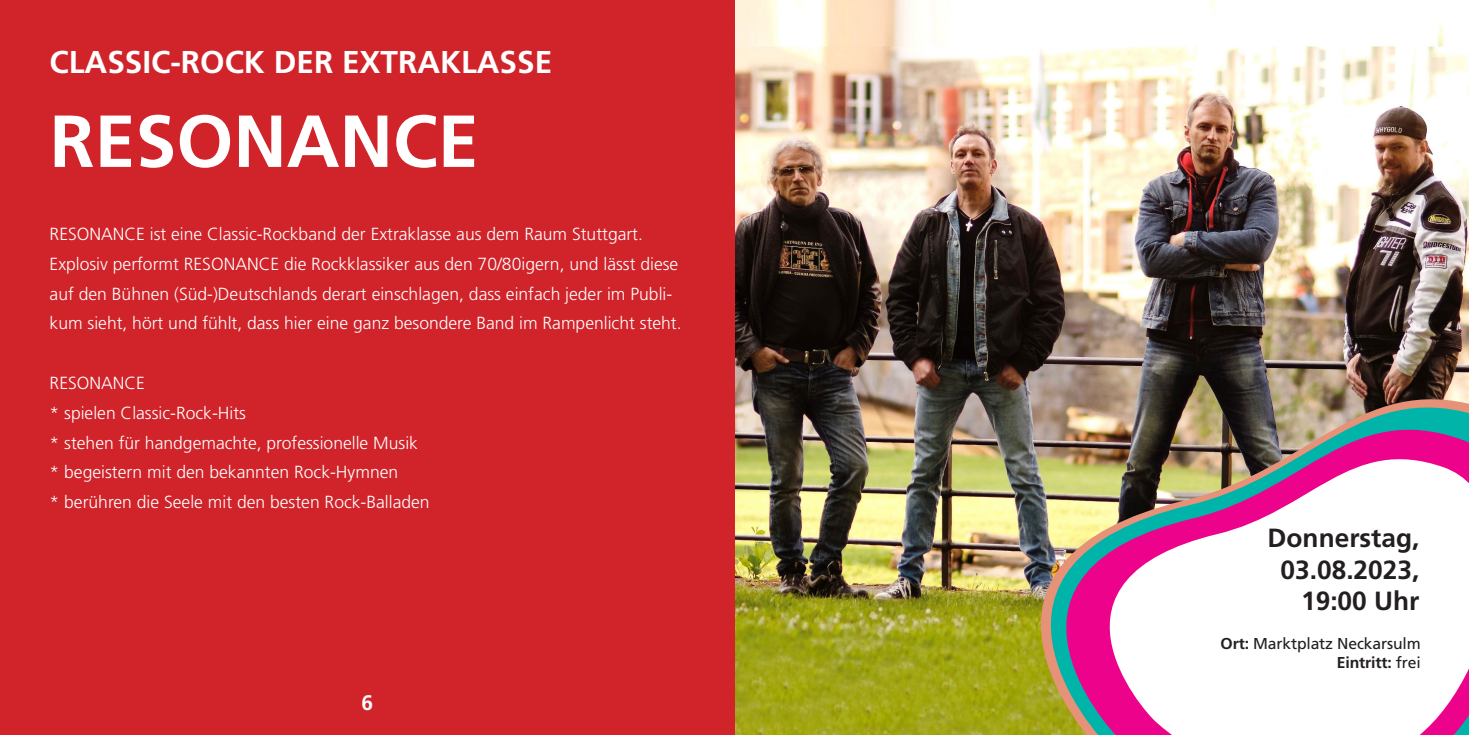
<style>
.page{position:relative;width:1469px;height:735px;background:#fff}
.page>*{position:absolute;margin:0;border:0;box-sizing:border-box;transform-origin:0 0}
.t1{font:700 73.5px "Frutiger";color:#fff}
.t2{font:700 31.5px "Frutiger";color:#fff}
.t3{font:700 26.25px "Frutiger";color:#231f20}
.t4{font:700 21px "Frutiger";color:#fff}
.t5{font:300 17.5px/29.8px "Frutiger";color:#fff}
.t6{font:15.75px "Frutiger";letter-spacing:-.01em;color:#231f20}
.t7{font:700 15.75px "Frutiger";letter-spacing:-.01em;color:#231f20}
.s1{font-weight:700}
.s2{font-weight:400}
</style>
<div class="page">
<img style="left:734px;top:0;width:734px;height:734px">
<img style="left:934px;top:366px;width:534px;height:368px">
<img style="left:947px;top:375px;width:521px;height:359px">
<img style="left:972px;top:400px;width:496px;height:334px">
<svg style="left:1030px;top:434px;width:438px;height:300px"></svg>
<div style="left:0;top:0;width:734px;height:734px;background:#d1232a"></div>
<p class="t2" style="left:50px;top:44px;width:504px">CLASSIC-ROCK DER EXTRAKLASSE</p>
<p class="t1" style="left:50px;top:98px;width:430px">RESONANCE</p>
<p class="t5" style="left:50px;top:219px;width:595px">RESONANCE ist eine Classic-Rockband der Extraklasse aus dem Raum Stuttgart.</p>
<p class="t5" style="left:50px;top:249px;width:633px">Explosiv performt RESONANCE die Rockklassiker aus den 70/80igern, und lässt diese auf den Bühnen (Süd-)Deutschlands derart einschlagen, dass einfach jeder im Publi&shy;kum sieht, hört und fühlt, dass hier eine ganz besondere Band im Rampenlicht steht.</p>
<p class="t5" style="left:50px;top:368px;width:97px">RESONANCE</p>
<p class="t5" style="left:50px;top:398px;width:198px">* spielen Classic-Rock-Hits</p>
<p class="t5" style="left:50px;top:427px;width:370px">* stehen für handgemachte, professionelle Musik</p>
<p class="t5" style="left:50px;top:457px;width:350px">* begeistern mit den bekannten Rock-Hymnen</p>
<p class="t5" style="left:50px;top:487px;width:381px">* berühren die Seele mit den besten Rock-Balladen</p>
<p class="t4" style="left:361px;top:690px;width:13px">6</p>
<p class="t3" style="left:1267px;top:522px;width:153px">Donnerstag,</p>
<p class="t3" style="left:1280px;top:554px;width:140px">03.08.2023,</p>
<p class="t3" style="left:1301px;top:585px;width:120px">19:00 Uhr</p>
<p class="t6" style="left:1220px;top:634px;width:201px"><span class="s1">Ort:</span> Marktplatz Neckarsulm</p>
<p class="t7" style="left:1336px;top:653px;width:85px">Eintritt: <span class="s2">frei</span></p>
</div>
